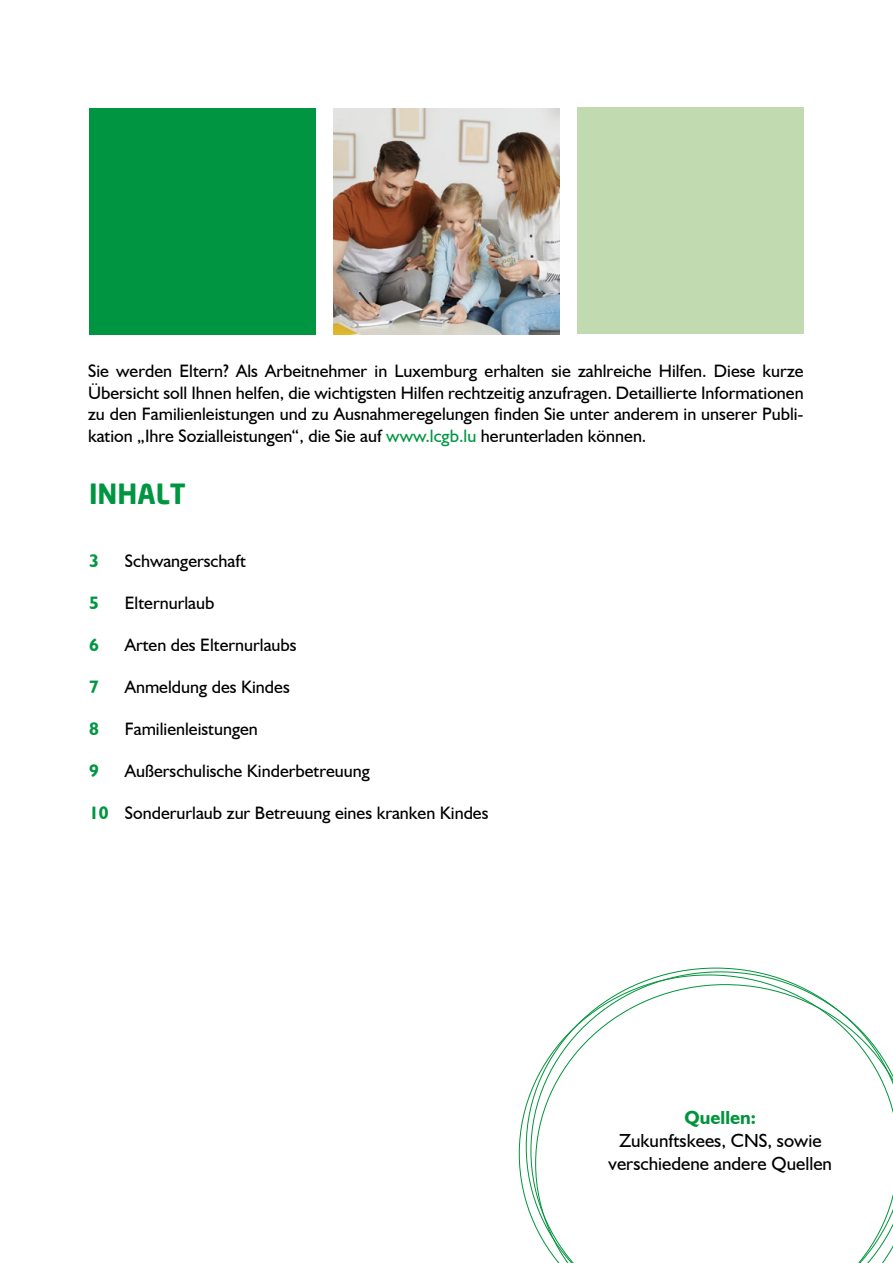
<style>
.page{position:relative;width:893px;height:1263px;background:#fff}
.page>*{position:absolute;margin:0;border:0;box-sizing:border-box;transform-origin:0 0}
.t1{font:700 27.3px "Neo Sans";color:#009641}
.t2{font:18.9px/22.6px "Humanist 521 BT";color:#000;text-align:center}
.t3{font:700 18.9px "Humanist 521 BT";color:#00943c}
.t4{font:18px/21.6px "Humanist 521 BT";color:#000;text-align:justify}
.t5{font:700 18px "Humanist 521 BT";color:#009641}
.s1{color:#009641}
.s2{font-weight:700;color:#009641}
</style>
<div class="page">
<svg style="left:531px;top:972px;width:362px;height:291px"></svg>
<div style="left:89px;top:108px;width:226px;height:226px;background:#009641"></div>
<img style="left:333px;top:108px;width:227px;height:226px">
<div style="left:578px;top:108px;width:226px;height:226px;background:#c2daaf"></div>
<p class="t4" style="left:88px;top:360px;width:717px">Sie werden Eltern? Als Arbeitnehmer in Luxemburg erhalten sie zahlreiche Hilfen. Diese kurze Übersicht soll Ihnen helfen, die wichtigsten Hilfen rechtzeitig anzufragen. Detaillierte Informationen zu den Familienleistungen und zu Ausnahmeregelungen finden Sie unter anderem in unserer Publi&shy;kation „Ihre Sozialleistungen“, die Sie auf <span class="s1">www.lcgb.lu</span> herunterladen können.</p>
<h1 class="t1" style="left:89px;top:477px;width:98px">INHALT</h1>
<p class="t5" style="left:89px;top:550px;width:11px">3</p>
<p class="t4" style="left:125px;top:550px;width:123px">Schwangerschaft</p>
<p class="t5" style="left:89px;top:592px;width:11px">5</p>
<p class="t4" style="left:125px;top:592px;width:91px">Elternurlaub</p>
<p class="t5" style="left:89px;top:634px;width:11px">6</p>
<p class="t4" style="left:125px;top:634px;width:173px">Arten des Elternurlaubs</p>
<p class="t5" style="left:89px;top:676px;width:11px">7</p>
<p class="t4" style="left:125px;top:676px;width:166px">Anmeldung des Kindes</p>
<p class="t5" style="left:89px;top:718px;width:11px">8</p>
<p class="t4" style="left:125px;top:718px;width:135px">Familienleistungen</p>
<p class="t5" style="left:89px;top:760px;width:11px">9</p>
<p class="t4" style="left:125px;top:760px;width:247px">Außerschulische Kinderbetreuung</p>
<p class="t4" style="left:89px;top:802px;width:401px"><span class="s2">10</span> Sonderurlaub zur Betreuung eines kranken Kindes</p>
<p class="t3" style="left:685px;top:1106px;width:73px">Quellen:</p>
<p class="t2" style="left:609px;top:1129px;width:225px">Zukunftskees, CNS, sowie verschiedene andere Quellen</p>
</div>
